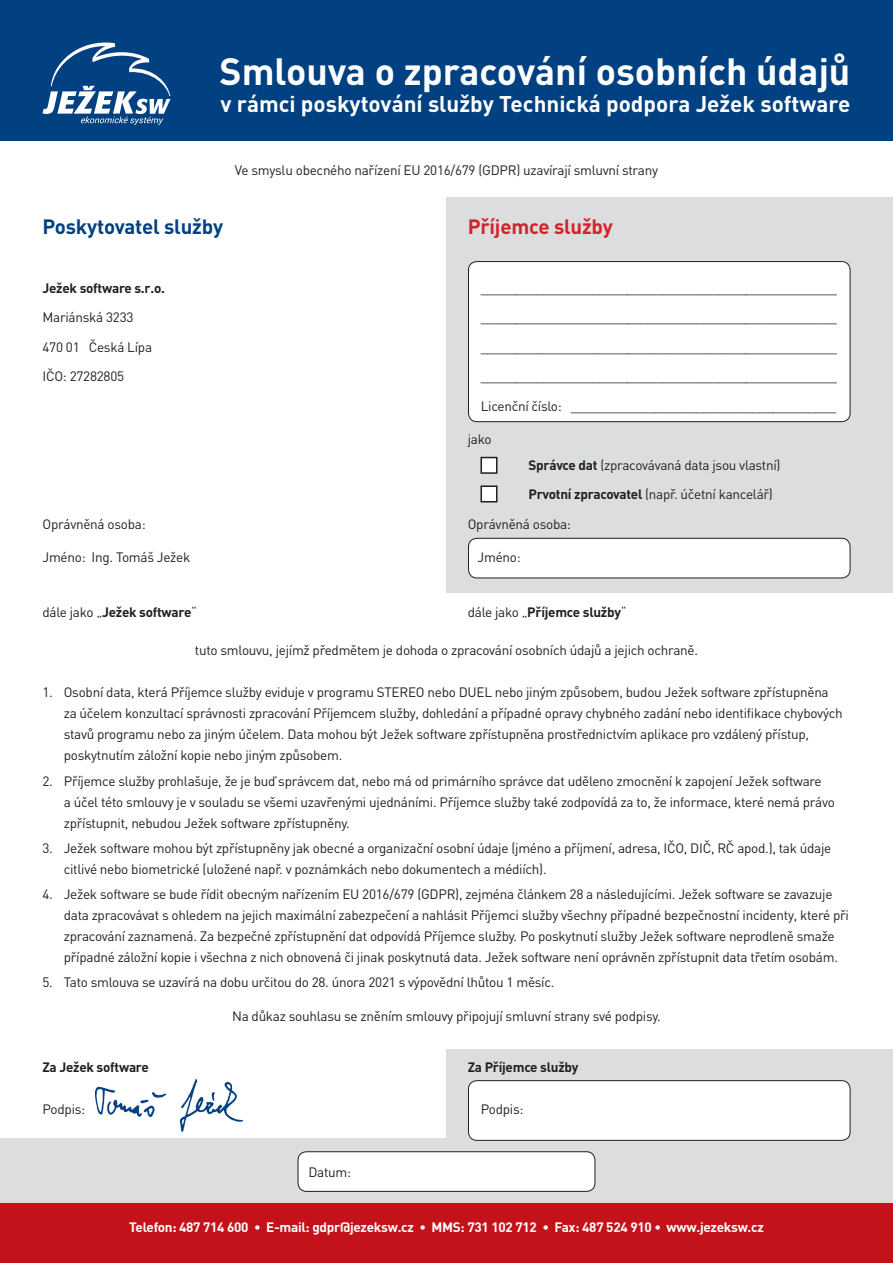
<style>
.page{position:relative;width:893px;height:1263px;background:#fff}
.page>*{position:absolute;margin:0;border:0;box-sizing:border-box;transform-origin:0 0}
.t1{font:700 37.5px "DINCE";color:#fff}
.t2{font:700 22.5px "DINCE";color:#fff}
.t3{font:700 20.55px "DINCE";letter-spacing:-.01em;color:#014081}
.t4{font:700 20.55px "DINCE";letter-spacing:-.01em;color:#d1232a}
.t5{font:13.5px/21px "DINCE";letter-spacing:-.02em;color:#231f20}
.t6{font:700 13.5px "DINCE";letter-spacing:-.02em;color:#231f20}
.t7{font:700 13.5px "DINCE";letter-spacing:-.02em;color:#fff}
.s1{font-weight:700}
.s2{font-weight:400}
</style>
<div class="page">
<div style="left:446px;top:1049px;width:447px;height:170px;background:#dcdddf"></div>
<div style="left:0;top:1138px;width:462px;height:87px;background:#dcdddf"></div>
<div style="left:298px;top:1152px;width:297px;height:39px;background:#fff;border-radius:9px"></div>
<div style="left:298px;top:1151px;width:297px;height:41px;border:1px solid #231f20;border-radius:9px"></div>
<div style="left:446px;top:198px;width:447px;height:395px;background:#dcdddf"></div>
<div style="left:468px;top:538px;width:382px;height:40px;background:#fff;border-radius:9px"></div>
<div style="left:468px;top:538px;width:382px;height:40px;border:1px solid #231f20;border-radius:9px"></div>
<div style="left:468px;top:1081px;width:382px;height:59px;background:#fff;border-radius:9px"></div>
<div style="left:468px;top:1080px;width:382px;height:61px;border:1px solid #231f20;border-radius:9px"></div>
<div style="left:0;top:0;width:893px;height:140px;background:#014081"></div>
<svg style="left:43px;top:43px;width:127px;height:82px"></svg>
<div style="left:0;top:1203px;width:893px;height:60px;background:#c4121a"></div>
<img style="left:96px;top:1079px;width:147px;height:52px">
<div style="left:481px;top:457px;width:16px;height:16px;background:#fff"></div>
<div style="left:480px;top:457px;width:17px;height:17px;border:2px solid #231f20"></div>
<div style="left:481px;top:486px;width:16px;height:16px;background:#fff"></div>
<div style="left:480px;top:485px;width:17px;height:17px;border:2px solid #231f20"></div>
<div style="left:468px;top:262px;width:382px;height:160px;background:#fff;border-radius:9px"></div>
<div style="left:468px;top:261px;width:382px;height:161px;border:1px solid #231f20;border-radius:9px"></div>
<h1 class="t1" style="left:220px;top:46px;width:632px">Smlouva o zpracování osobních údajů</h1>
<h2 class="t2" style="left:220px;top:89px;width:631px">v rámci poskytování služby Technická podpora Ježek software</h2>
<p class="t5" style="left:235px;top:160px;width:425px">Ve smyslu obecného nařízení EU 2016/679 (GDPR) uzavírají smluvní strany</p>
<h3 class="t3" style="left:43px;top:212px;width:182px">Poskytovatel služby</h3>
<h3 class="t4" style="left:468px;top:212px;width:147px">Příjemce služby</h3>
<p class="t6" style="left:43px;top:279px;width:124px">Ježek software s.r.o.</p>
<p class="t5" style="left:43px;top:306px;width:92px">Mariánská 3233</p>
<p class="t5" style="left:43px;top:336px;width:111px">470 01 Česká Lípa</p>
<p class="t5" style="left:43px;top:365px;width:83px">IČO: 27282805</p>
<p class="t5" style="left:481px;top:277px;width:358px">___________________________________________________</p>
<p class="t5" style="left:481px;top:306px;width:358px">___________________________________________________</p>
<p class="t5" style="left:481px;top:336px;width:358px">___________________________________________________</p>
<p class="t5" style="left:481px;top:361px;width:358px;line-height:29.5px">___________________________________________________<br>Licenční číslo: ______________________________________</p>
<p class="t5" style="left:468px;top:429px;width:25px">jako</p>
<p class="t5" style="left:529px;top:450px;width:254px;line-height:29.5px"><span class="s1">Správce dat</span> (zpracovávaná data jsou vlastní)<br><span class="s1">Prvotní zpracovatel</span> (např. účetní kancelář)</p>
<p class="t5" style="left:43px;top:513px;width:105px">Oprávněná osoba:</p>
<p class="t5" style="left:468px;top:513px;width:105px">Oprávněná osoba:</p>
<p class="t5" style="left:43px;top:547px;width:149px">Jméno: Ing. Tomáš Ježek</p>
<p class="t5" style="left:478px;top:547px;width:45px">Jméno:</p>
<p class="t6" style="left:43px;top:603px;width:156px"><span class="s2">dále jako „</span>Ježek software<span class="s2">“</span></p>
<p class="t6" style="left:468px;top:603px;width:160px"><span class="s2">dále jako „</span>Příjemce služby<span class="s2">“</span></p>
<p class="t5" style="left:195px;top:639px;width:505px">tuto smlouvu, jejímž předmětem je dohoda o zpracování osobních údajů a jejich ochraně.</p>
<p class="t5" style="left:64px;top:681px;width:780px;text-indent:-21px">1. Osobní data, která Příjemce služby eviduje v programu STEREO nebo DUEL nebo jiným způsobem, budou Ježek software zpřístupněna za účelem konzultací správnosti zpracování Příjemcem služby, dohledání a případné opravy chybného zadání nebo identifikace chybových stavů programu nebo za jiným účelem. Data mohou být Ježek software zpřístupněna prostřednictvím aplikace pro vzdálený přístup, poskytnutím záložní kopie nebo jiným způsobem.</p>
<p class="t5" style="left:64px;top:770px;width:772px;text-indent:-21px">2. Příjemce služby prohlašuje, že je buď správcem dat, nebo má od primárního správce dat uděleno zmocnění k zapojení Ježek software<br>a účel této smlouvy je v souladu se všemi uzavřenými ujednáními. Příjemce služby také zodpovídá za to, že informace, které nemá právo zpřístupnit, nebudou Ježek software zpřístupněny.</p>
<p class="t5" style="left:64px;top:837px;width:769px;text-indent:-21px">3. Ježek software mohou být zpřístupněny jak obecné a organizační osobní údaje (jméno a příjmení, adresa, IČO, DIČ, RČ apod.), tak údaje citlivé nebo biometrické (uložené např. v poznámkách nebo dokumentech a médiích).</p>
<p class="t5" style="left:64px;top:883px;width:787px;text-indent:-21px">4. Ježek software se bude řídit obecným nařízením EU 2016/679 (GDPR), zejména článkem 28 a následujícími. Ježek software se zavazuje data zpracovávat s ohledem na jejich maximální zabezpečení a nahlásit Příjemci služby všechny případné bezpečnostní incidenty, které při zpracování zaznamená. Za bezpečné zpřístupnění dat odpovídá Příjemce služby. Po poskytnutí služby Ježek software neprodleně smaže případné záložní kopie i všechna z nich obnovená či jinak poskytnutá data. Ježek software není oprávněn zpřístupnit data třetím osobám.</p>
<p class="t5" style="left:43px;top:971px;width:513px">5. Tato smlouva se uzavírá na dobu určitou do 28. února 2021 s výpovědní lhůtou 1 měsíc.</p>
<p class="t5" style="left:232px;top:1005px;width:430px">Na důkaz souhlasu se zněním smlouvy připojují smluvní strany své podpisy.</p>
<p class="t6" style="left:43px;top:1058px;width:108px">Za Ježek software</p>
<p class="t6" style="left:468px;top:1058px;width:112px">Za Příjemce služby</p>
<p class="t5" style="left:43px;top:1098px;width:44px">Podpis:</p>
<p class="t5" style="left:481px;top:1098px;width:44px">Podpis:</p>
<p class="t5" style="left:308px;top:1161px;width:44px">Datum:</p>
<p class="t7" style="left:129px;top:1218px;width:636px">Telefon: 487 714 600 • E-mail: gdpr@jezeksw.cz • MMS: 731 102 712 • Fax: 487 524 910 • www.jezeksw.cz</p>
</div>
